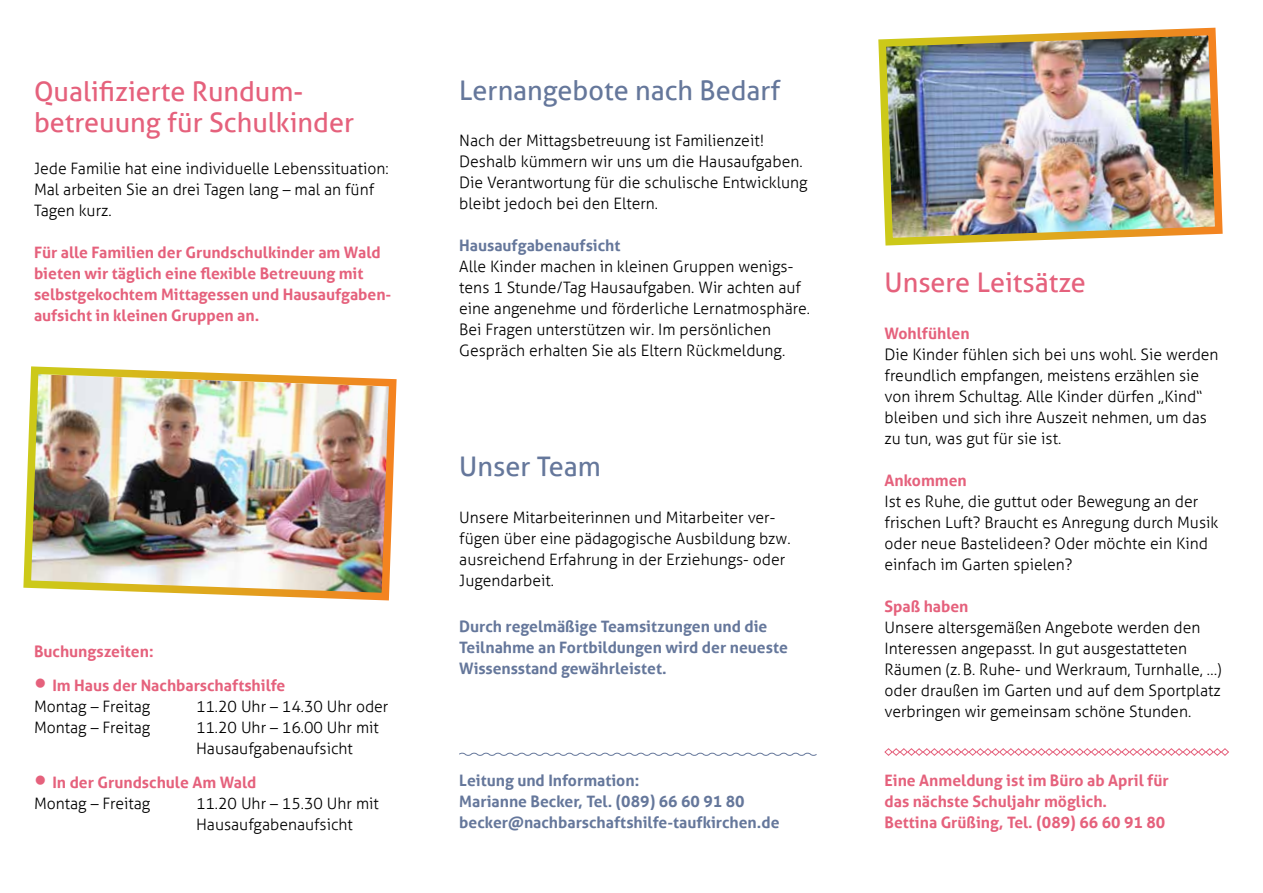
<style>
.page{position:relative;width:1263px;height:893px;background:#fff}
.page>*{position:absolute;margin:0;border:0;box-sizing:border-box;transform-origin:0 0}
.t1{font:27px/31.5px "Aller";color:#e5617c}
.t2{font:27px "Aller";color:#65779b}
.t3{font:300 15.75px/21px "Aller";color:#000}
.t4{font:700 15.75px/21px "Aller";color:#e5617c}
.t5{font:700 15.75px/21px "Aller";color:#65779b}
.s1{font-family:"Arial Unicode MS";font-weight:400;font-size:21px}
.s2{font-weight:300;color:#000}
</style>
<div class="page">
<img style="left:23px;top:366px;width:374px;height:235px">
<img style="left:878px;top:27px;width:345px;height:219px">
<svg style="left:459px;top:752px;width:358px;height:4px"></svg>
<svg style="left:884px;top:748px;width:345px;height:8px"></svg>
<h1 class="t1" style="left:34px;top:75px;width:322px">Qualifizierte Rundum&shy;betreuung für Schulkinder</h1>
<p class="t3" style="left:34px;top:158px;width:356px">Jede Familie hat eine individuelle Lebenssituation:<br>Mal arbeiten Sie an drei Tagen lang – mal an fünf<br>Tagen kurz.</p>
<p class="t4" style="left:34px;top:242px;width:359px">Für alle Familien der Grundschulkinder am Wald bieten wir täglich eine flexible Betreuung mit selbstgekochtem Mittagessen und Hausaufgaben&shy;aufsicht in kleinen Gruppen an.</p>
<p class="t4" style="left:34px;top:641px;width:121px">Buchungszeiten:</p>
<p class="t4" style="left:34px;top:675px;width:253px"><span class="s1">●</span> Im Haus der Nachbarschaftshilfe<br><span class="s2">Montag – Freitag</span></p>
<p class="t3" style="left:196px;top:696px;width:194px">11.20 Uhr – 14.30 Uhr oder</p>
<p class="t3" style="left:34px;top:717px;width:118px">Montag – Freitag</p>
<p class="t3" style="left:196px;top:717px;width:184px">11.20 Uhr – 16.00 Uhr mit<br>Hausaufgabenaufsicht</p>
<p class="t4" style="left:34px;top:772px;width:224px"><span class="s1">●</span> In der Grundschule Am Wald<br><span class="s2">Montag – Freitag</span></p>
<p class="t3" style="left:196px;top:793px;width:184px">11.20 Uhr – 15.30 Uhr mit<br>Hausaufgabenaufsicht</p>
<h1 class="t2" style="left:459px;top:74px;width:323px">Lernangebote nach Bedarf</h1>
<p class="t3" style="left:459px;top:130px;width:350px">Nach der Mittagsbetreuung ist Familienzeit!<br>Deshalb kümmern wir uns um die Hausaufgaben.<br>Die Verantwortung für die schulische Entwicklung bleibt jedoch bei den Eltern.</p>
<p class="t5" style="left:459px;top:235px;width:163px">Hausaufgabenaufsicht</p>
<p class="t3" style="left:459px;top:256px;width:352px">Alle Kinder machen in kleinen Gruppen wenigs&shy;tens 1 Stunde/Tag Hausaufgaben. Wir achten auf eine angenehme und förderliche Lernatmosphäre.<br>Bei Fragen unterstützen wir. Im persönlichen Gespräch erhalten Sie als Eltern Rückmeldung.</p>
<h1 class="t2" style="left:459px;top:450px;width:143px">Unser Team</h1>
<p class="t3" style="left:459px;top:507px;width:333px">Unsere Mitarbeiterinnen und Mitarbeiter ver&shy;fügen über eine pädagogische Ausbildung bzw. ausreichend Erfahrung in der Erziehungs- oder Jugendarbeit.</p>
<p class="t5" style="left:459px;top:616px;width:330px">Durch regelmäßige Teamsitzungen und die<br>Teilnahme an Fortbildungen wird der neueste<br>Wissensstand gewährleistet.</p>
<h1 class="t1" style="left:884px;top:267px;width:203px">Unsere Leitsätze</h1>
<p class="t4" style="left:884px;top:322px;width:87px">Wohlfühlen</p>
<p class="t3" style="left:884px;top:343px;width:336px">Die Kinder fühlen sich bei uns wohl. Sie werden freundlich empfangen, meistens erzählen sie von ihrem Schultag. Alle Kinder dürfen „Kind“ bleiben und sich ihre Auszeit nehmen, um das zu tun, was gut für sie ist.</p>
<p class="t4" style="left:884px;top:469px;width:84px">Ankommen</p>
<p class="t3" style="left:884px;top:490px;width:335px">Ist es Ruhe, die guttut oder Bewegung an der frischen Luft? Braucht es Anregung durch Musik oder neue Bastelideen? Oder möchte ein Kind einfach im Garten spielen?</p>
<p class="t4" style="left:884px;top:595px;width:86px">Spaß haben</p>
<p class="t3" style="left:884px;top:616px;width:339px">Unsere altersgemäßen Angebote werden den Interessen angepasst. In gut ausgestatteten Räumen (z.B. Ruhe- und Werkraum, Turnhalle, …) oder draußen im Garten und auf dem Sportplatz verbringen wir gemeinsam schöne Stunden.</p>
<p class="t5" style="left:459px;top:769px;width:322px">Leitung und Information:<br>Marianne Becker, Tel. (089) 66 60 91 80 becker@nachbarschaftshilfe-taufkirchen.de</p>
<p class="t4" style="left:884px;top:769px;width:286px">Eine Anmeldung ist im Büro ab April für das nächste Schuljahr möglich.<br>Bettina Grüßing, Tel. (089) 66 60 91 80</p>
</div>
